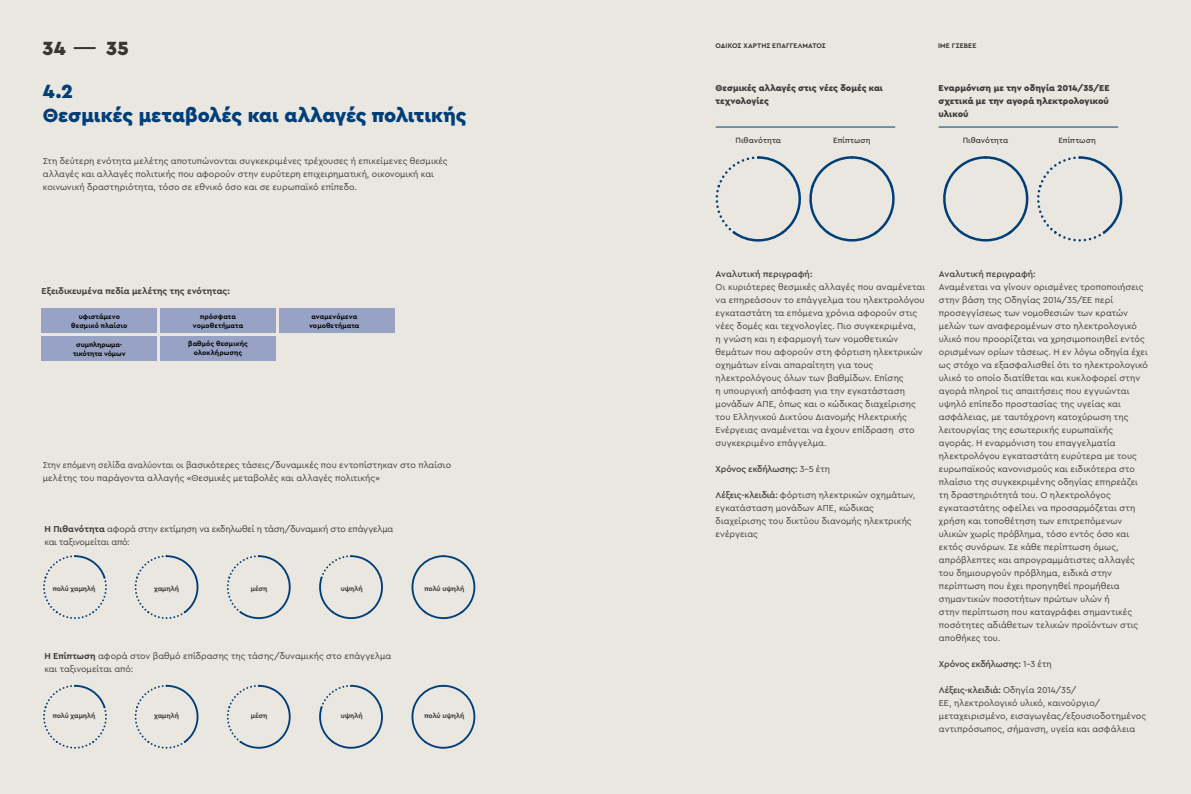
<style>
.page{position:relative;width:1191px;height:794px;background:#eae6e0}
.page>*{position:absolute;margin:0;border:0;box-sizing:border-box;transform-origin:0 0}
.t1{font:900 20px/24px "Cera Pro";color:#003e78}
.t2{font:900 20px "Cera Pro";color:#3c3c3b}
.t3{font:9px/13px "Cera Pro";letter-spacing:.005em;color:#3c3c3b}
.t4{font:9px/13px "Cera Pro";letter-spacing:.005em;color:#3c3c3b;scale:.93 1}
.t5{font:900 9px/13px "Cera Pro";letter-spacing:.005em;color:#3c3c3b}
.t6{font:9px/13px "Cera Pro";letter-spacing:-.02em;color:#3c3c3b}
.t7{font:500 9px "Cera Pro";letter-spacing:-.01em;color:#3c3c3b}
.t8{font:700 9px "Cera Pro";letter-spacing:.005em;color:#3c3c3b}
.t9{font:500 8px "Cera Pro";letter-spacing:.005em;color:#3c3c3b}
.t10{font:700 7px/9px "Cera Pro";letter-spacing:.01em;color:#000;text-align:center}
.t11{font:700 7px "Cera Pro";letter-spacing:-.005em;color:#3c3c3b}
.t12{font:700 7px "Cera Pro";letter-spacing:.015em;color:#3c3c3b}
.s1{font-weight:700}
.s2{font-weight:400}
.s3{font-weight:500}
</style>
<div class="page">
<div style="left:42px;top:308px;width:115px;height:24px;background:#98a2c5"></div>
<div style="left:42px;top:336px;width:115px;height:24px;background:#98a2c5"></div>
<div style="left:160px;top:336px;width:116px;height:24px;background:#98a2c5"></div>
<div style="left:279px;top:308px;width:115px;height:24px;background:#98a2c5"></div>
<div style="left:160px;top:308px;width:116px;height:24px;background:#98a2c5"></div>
<svg style="left:43px;top:555px;width:64px;height:64px"></svg>
<svg style="left:135px;top:555px;width:64px;height:64px"></svg>
<svg style="left:227px;top:555px;width:64px;height:64px"></svg>
<svg style="left:319px;top:555px;width:64px;height:64px"></svg>
<svg style="left:411px;top:555px;width:65px;height:64px"></svg>
<svg style="left:43px;top:685px;width:64px;height:63px"></svg>
<svg style="left:135px;top:685px;width:64px;height:63px"></svg>
<svg style="left:227px;top:685px;width:64px;height:63px"></svg>
<svg style="left:319px;top:685px;width:64px;height:63px"></svg>
<svg style="left:411px;top:685px;width:65px;height:63px"></svg>
<hr style="left:715px;top:126px;width:180px;height:1px;background:#003e78">
<hr style="left:938px;top:126px;width:180px;height:1px;background:#003e78">
<svg style="left:943px;top:156px;width:86px;height:85px"></svg>
<svg style="left:1037px;top:156px;width:86px;height:86px"></svg>
<svg style="left:715px;top:156px;width:180px;height:86px"></svg>
<h1 class="t2" style="left:43px;top:35px;width:25px">34</h1>
<h1 class="t2" style="left:106px;top:35px;width:24px">35</h1>
<h1 class="t1" style="left:43px;top:79px;width:425px">4.2<br>Θεσμικές μεταβολές και αλλαγές πολιτικής</h1>
<p class="t3" style="left:43px;top:154px;width:406px">Στη δεύτερη ενότητα μελέτης αποτυπώνονται συγκεκριμένες τρέχουσες ή επικείμενες θεσμικές αλλαγές και αλλαγές πολιτικής που αφορούν στην ευρύτερη επιχειρηματική, οικονομική και κοινωνική δραστηριότητα, τόσο σε εθνικό όσο και σε ευρωπαϊκό επίπεδο.</p>
<p class="t8" style="left:42px;top:285px;width:190px">Εξειδικευμένα πεδία μελέτης της ενότητας:</p>
<p class="t10" style="left:71px;top:311px;width:58px">υφιστάμενο θεσμικό πλαίσιο</p>
<p class="t10" style="left:193px;top:311px;width:52px">πρόσφατα νομοθετήματα</p>
<p class="t10" style="left:309px;top:311px;width:52px">αναμενόμενα νομοθετήματα</p>
<p class="t10" style="left:73px;top:339px;width:54px">συμπληρωμα&shy;τικότητα νόμων</p>
<p class="t10" style="left:188px;top:339px;width:61px">βαθμός θεσμικής ολοκλήρωσης</p>
<p class="t4" style="left:43px;top:458px;width:441px">Στην επόμενη σελίδα αναλύονται οι βασικότερες τάσεις/δυναμικές που εντοπίστηκαν στο πλαίσιο μελέτης του παράγοντα αλλαγής «Θεσμικές μεταβολές και αλλαγές πολιτικής»</p>
<p class="t6" style="left:44px;top:522px;width:350px"><span class="s1">Η Πιθανότητα</span> αφορά στην εκτίμηση να εκδηλωθεί η τάση/δυναμική στο επάγγελμα και ταξινομείται από:</p>
<p class="t11" style="left:53px;top:584px;width:44px">πολύ χαμηλή</p>
<p class="t11" style="left:154px;top:584px;width:26px">χαμηλή</p>
<p class="t11" style="left:251px;top:584px;width:18px">μέση</p>
<p class="t11" style="left:341px;top:584px;width:24px">υψηλή</p>
<p class="t11" style="left:424px;top:584px;width:41px">πολύ υψηλή</p>
<p class="t3" style="left:44px;top:649px;width:348px"><span class="s1">Η Επίπτωση</span> αφορά στον βαθμό επίδρασης της τάσης/δυναμικής στο επάγγελμα και ταξινομείται από:</p>
<p class="t11" style="left:53px;top:711px;width:44px">πολύ χαμηλή</p>
<p class="t11" style="left:154px;top:711px;width:26px">χαμηλή</p>
<p class="t11" style="left:251px;top:711px;width:18px">μέση</p>
<p class="t11" style="left:341px;top:711px;width:24px">υψηλή</p>
<p class="t11" style="left:424px;top:711px;width:41px">πολύ υψηλή</p>
<p class="t11" style="left:715px;top:41px;width:112px">ΟΔΙΚΟΣ ΧΑΡΤΗΣ ΕΠΑΓΓΕΛΜΑΤΟΣ</p>
<p class="t12" style="left:938px;top:41px;width:40px">ΙΜΕ ΓΣΕΒΕΕ</p>
<p class="t5" style="left:715px;top:81px;width:169px">Θεσμικές αλλαγές στις νέες δομές και τεχνολογίες</p>
<p class="t5" style="left:938px;top:81px;width:172px;text-align:justify">Εναρμόνιση με την οδηγία 2014/35/ΕΕ σχετικά με την αγορά ηλεκτρολογικού υλικού</p>
<p class="t9" style="left:735px;top:134px;width:47px">Πιθανότητα</p>
<p class="t9" style="left:833px;top:134px;width:39px">Επίπτωση</p>
<p class="t9" style="left:962px;top:134px;width:47px">Πιθανότητα</p>
<p class="t9" style="left:1058px;top:134px;width:39px">Επίπτωση</p>
<p class="t7" style="left:715px;top:268px;width:98px">Αναλυτική περιγραφή:</p>
<p class="t3" style="left:715px;top:280px;width:211px">Οι κυριότερες θεσμικές αλλαγές που αναμένεται να επηρεάσουν το επάγγελμα του ηλεκτρολόγου εγκαταστάτη τα επόμενα χρόνια αφορούν στις νέες δομές και τεχνολογίες. Πιο συγκεκριμένα,<br>η γνώση και η εφαρμογή των νομοθετικών θεμάτων που αφορούν στη φόρτιση ηλεκτρικών οχημάτων είναι απαραίτητη για τους ηλεκτρολόγους όλων των βαθμίδων. Επίσης<br>η υπουργική απόφαση για την εγκατάσταση μονάδων ΑΠΕ, όπως και ο κώδικας διαχείρισης του Ελληνικού Δικτύου Διανομής Ηλεκτρικής Ενέργειας αναμένεται να έχουν επίδραση στο συγκεκριμένο επάγγελμα.</p>
<p class="t7" style="left:715px;top:463px;width:116px">Χρόνος εκδήλωσης: <span class="s2">3-5 έτη</span></p>
<p class="t3" style="left:715px;top:488px;width:201px"><span class="s3">Λέξεις-κλειδιά:</span> φόρτιση ηλεκτρικών οχημάτων, εγκατάσταση μονάδων ΑΠΕ, κώδικας διαχείρισης του δικτύου διανομής ηλεκτρικής ενέργειας</p>
<p class="t7" style="left:939px;top:268px;width:98px">Αναλυτική περιγραφή:</p>
<p class="t3" style="left:939px;top:280px;width:211px">Αναμένεται να γίνουν ορισμένες τροποποιήσεις στην βάση της Οδηγίας 2014/35/ΕΕ περί προσεγγίσεως των νομοθεσιών των κρατών μελών των αναφερομένων στο ηλεκτρολογικό υλικό που προορίζεται να χρησιμοποιηθεί εντός ορισμένων ορίων τάσεως. Η εν λόγω οδηγία έχει ως στόχο να εξασφαλισθεί ότι το ηλεκτρολογικό υλικό το οποίο διατίθεται και κυκλοφορεί στην αγορά πληροί τις απαιτήσεις που εγγυώνται υψηλό επίπεδο προστασίας της υγείας και ασφάλειας, με ταυτόχρονη κατοχύρωση της λειτουργίας της εσωτερικής ευρωπαϊκής αγοράς. Η εναρμόνιση του επαγγελματία ηλεκτρολόγου εγκαταστάτη ευρύτερα με τους ευρωπαϊκούς κανονισμούς και ειδικότερα στο πλαίσιο της συγκεκριμένης οδηγίας επηρεάζει τη δραστηριότητά του. Ο ηλεκτρολόγος εγκαταστάτης οφείλει να προσαρμόζεται στη χρήση και τοποθέτηση των επιτρεπόμενων υλικών χωρίς πρόβλημα, τόσο εντός όσο και εκτός συνόρων. Σε κάθε περίπτωση όμως, απρόβλεπτες και απρογραμμάτιστες αλλαγές του δημιουργούν πρόβλημα, ειδικά στην περίπτωση που έχει προηγηθεί προμήθεια σημαντικών ποσοτήτων πρώτων υλών ή<br>στην περίπτωση που καταγράφει σημαντικές ποσότητες αδιάθετων τελικών προϊόντων στις αποθήκες του.</p>
<p class="t7" style="left:939px;top:658px;width:114px">Χρόνος εκδήλωσης: <span class="s2">1-3 έτη</span></p>
<p class="t3" style="left:939px;top:683px;width:209px"><span class="s3">Λέξεις-κλειδιά:</span> Οδηγία 2014/35/<br>ΕΕ, ηλεκτρολογικό υλικό, καινούργιο/ μεταχειρισμένο, εισαγωγέας/εξουσιοδοτημένος αντιπρόσωπος, σήμανση, υγεία και ασφάλεια</p>
</div>
